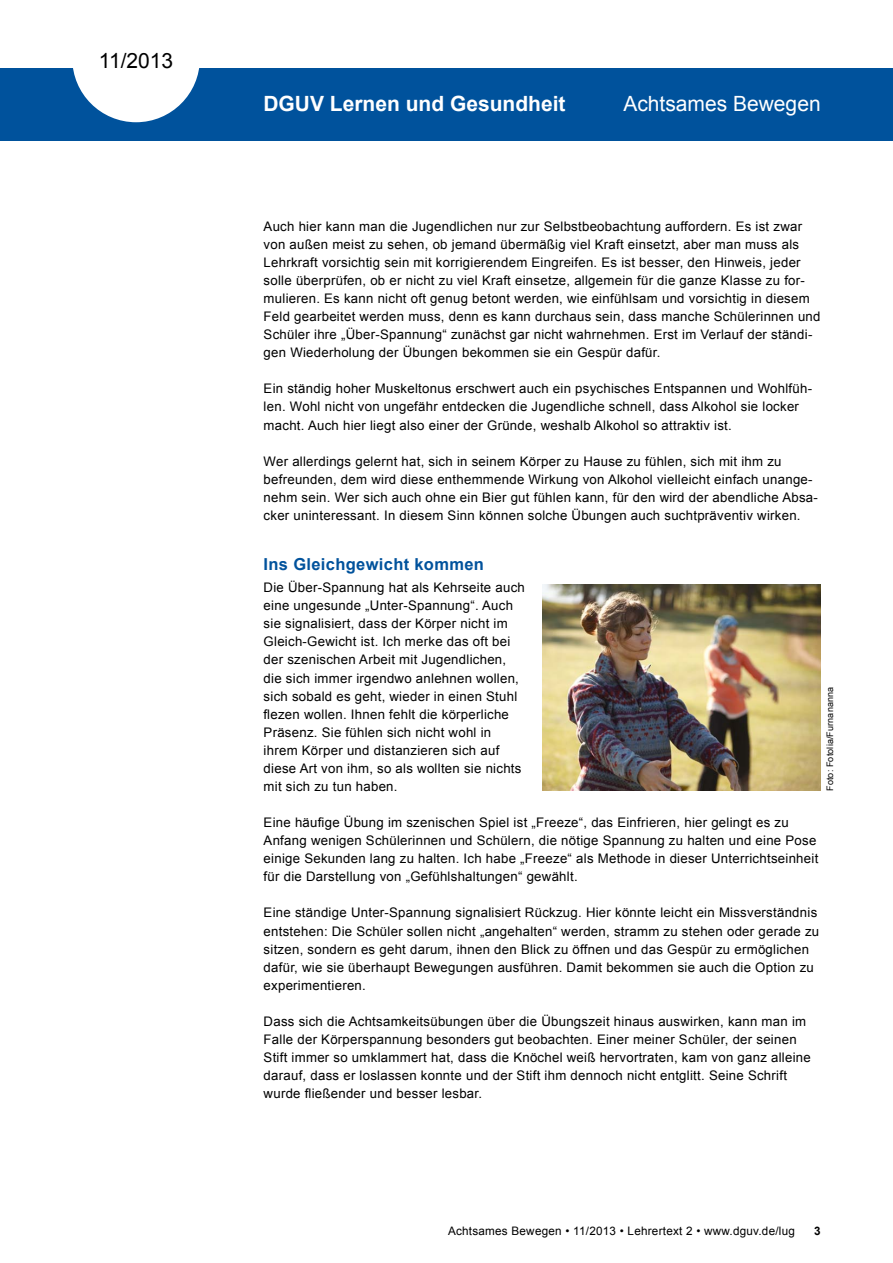
<style>
.page{position:relative;width:893px;height:1263px;background:#fff}
.page>*{position:absolute;margin:0;border:0;box-sizing:border-box;transform-origin:0 0}
.t1{font:700 21px "Arial";color:#fff}
.t2{font:21px "Arial";color:#fff}
.t3{font:21px "Arial";color:#000}
.t4{font:700 16.5px "Arial";letter-spacing:.02em;color:#00529c}
.t5{font:13.2px/18px "Arial";letter-spacing:.02em;color:#000}
.t6{font:11.7px "Arial";letter-spacing:.02em;color:#000}
.t7{font:700 11.7px "Arial";color:#000}
.t8{font:9px "Arial";letter-spacing:.015em;color:#000}
</style>
<div class="page">
<div style="left:0;top:68px;width:893px;height:72px;background:#00529c"></div>
<svg style="left:73px;top:68px;width:127px;height:54px"></svg>
<img style="left:542px;top:585px;width:279px;height:206px">
<h1 class="t3" style="left:99px;top:47px;width:76px">11/2013</h1>
<h1 class="t1" style="left:263px;top:89px;width:304px">DGUV Lernen und Gesundheit</h1>
<h1 class="t2" style="left:623px;top:89px;width:199px">Achtsames Bewegen</h1>
<p class="t5" style="left:264px;top:217px;width:558px">Auch hier kann man die Jugendlichen nur zur Selbstbeobachtung auffordern. Es ist zwar von außen meist zu sehen, ob jemand übermäßig viel Kraft einsetzt, aber man muss als Lehrkraft vorsichtig sein mit korrigierendem Eingreifen. Es ist besser, den Hinweis, jeder solle überprüfen, ob er nicht zu viel Kraft einsetze, allgemein für die ganze Klasse zu for&shy;mulieren. Es kann nicht oft genug betont werden, wie einfühlsam und vorsichtig in diesem Feld gearbeitet werden muss, denn es kann durchaus sein, dass manche Schülerinnen und Schüler ihre „Über-Spannung“ zunächst gar nicht wahrnehmen. Erst im Verlauf der ständi&shy;gen Wiederholung der Übungen bekommen sie ein Gespür dafür.</p>
<p class="t5" style="left:264px;top:380px;width:550px">Ein ständig hoher Muskeltonus erschwert auch ein psychisches Entspannen und Wohlfüh&shy;len. Wohl nicht von ungefähr entdecken die Jugendliche schnell, dass Alkohol sie locker macht. Auch hier liegt also einer der Gründe, weshalb Alkohol so attraktiv ist.</p>
<p class="t5" style="left:264px;top:452px;width:556px">Wer allerdings gelernt hat, sich in seinem Körper zu Hause zu fühlen, sich mit ihm zu befreunden, dem wird diese enthemmende Wirkung von Alkohol vielleicht einfach unange&shy;nehm sein. Wer sich auch ohne ein Bier gut fühlen kann, für den wird der abendliche Absa&shy;cker uninteressant. In diesem Sinn können solche Übungen auch suchtpräventiv wirken.</p>
<p class="t4" style="left:264px;top:553px;width:222px">Ins Gleichgewicht kommen</p>
<p class="t5" style="left:264px;top:579px;width:263px">Die Über-Spannung hat als Kehrseite auch eine ungesunde „Unter-Spannung“. Auch sie signalisiert, dass der Körper nicht im Gleich-Gewicht ist. Ich merke das oft bei der szenischen Arbeit mit Jugendlichen, die sich immer irgendwo anlehnen wollen, sich sobald es geht, wieder in einen Stuhl flezen wollen. Ihnen fehlt die körperliche Präsenz. Sie fühlen sich nicht wohl in ihrem Körper und distanzieren sich auf diese Art von ihm, so als wollten sie nichts mit sich zu tun haben.</p>
<p class="t5" style="left:264px;top:814px;width:556px">Eine häufige Übung im szenischen Spiel ist „Freeze“, das Einfrieren, hier gelingt es zu Anfang wenigen Schülerinnen und Schülern, die nötige Spannung zu halten und eine Pose einige Sekunden lang zu halten. Ich habe „Freeze“ als Methode in dieser Unterrichtseinheit für die Darstellung von „Gefühlshaltungen“ gewählt.</p>
<p class="t5" style="left:264px;top:904px;width:557px">Eine ständige Unter-Spannung signalisiert Rückzug. Hier könnte leicht ein Missverständnis entstehen: Die Schüler sollen nicht „angehalten“ werden, stramm zu stehen oder gerade zu sitzen, sondern es geht darum, ihnen den Blick zu öffnen und das Gespür zu ermöglichen dafür, wie sie überhaupt Bewegungen ausführen. Damit bekommen sie auch die Option zu experimentieren.</p>
<p class="t5" style="left:264px;top:1012px;width:549px">Dass sich die Achtsamkeitsübungen über die Übungszeit hinaus auswirken, kann man im Falle der Körperspannung besonders gut beobachten. Einer meiner Schüler, der seinen Stift immer so umklammert hat, dass die Knöchel weiß hervortraten, kam von ganz alleine darauf, dass er loslassen konnte und der Stift ihm dennoch nicht entglitt. Seine Schrift wurde fließender und besser lesbar.</p>
<p class="t8" style="left:824px;top:791px;width:106px;rotate:-90deg">Foto: Fotolia/Furnananna</p>
<p class="t6" style="left:448px;top:1223px;width:348px">Achtsames Bewegen • 11/2013 • Lehrertext 2 • www.dguv.de/lug</p>
<p class="t7" style="left:814px;top:1223px;width:8px">3</p>
</div>
